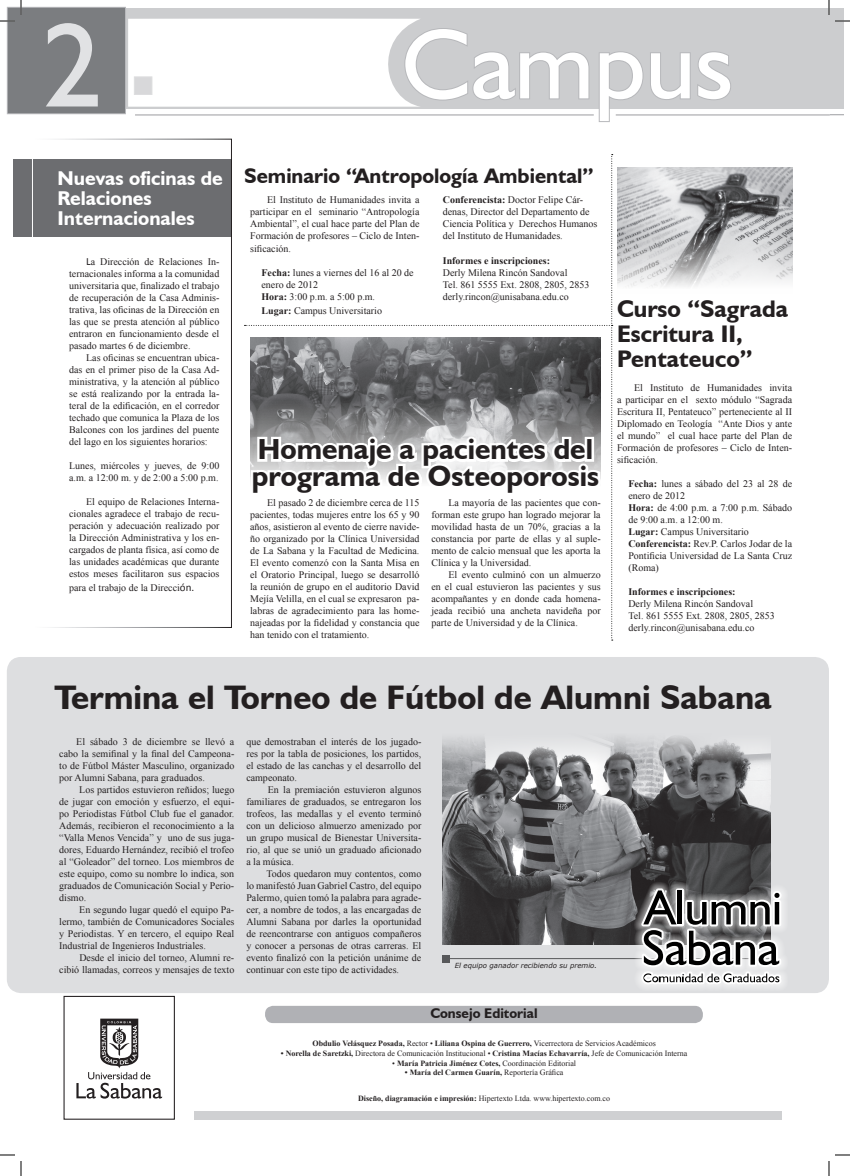
<style>
.page{position:relative;width:850px;height:1176px;background:#fff}
.page>*{position:absolute;margin:0;border:0;box-sizing:border-box;transform-origin:0 0}
.t1{font:120px "Humanist 521 BT";color:#e1e2e4}
.t2{font:100px "Humanist 521 BT";color:#fff}
.t3{font:700 34px "Humanist 521 BT";color:#231f20}
.t4{font:700 29px/27px "Humanist 521 BT";color:#231f20}
.t5{font:700 24px/25px "Humanist 521 BT";color:#231f20}
.t6{font:700 21px "Humanist 521 BT";color:#231f20}
.t7{font:700 19.9px/20px "Humanist 521 BT";color:#fff}
.t8{font:700 14px "Humanist 521 BT";color:#231f20}
.t9{font:10px/12px "Times New Roman";color:#231f20;text-align:justify}
.t10{font:700 10px "Times New Roman";color:#231f20}
.t11{font:700 8px "Times New Roman";color:#231f20}
.t12{font:8px "Times New Roman";color:#231f20}
.t13{font:italic 7px "Verdana";color:#231f20}
.s1{font-family:"Calibri";font-size:11px}
.s2{font-weight:700}
.s3{font-weight:400}
</style>
<div class="page">
<div style="left:13px;top:160px;width:219px;height:77px;background:#6c6d70"></div>
<div style="left:7px;top:657px;width:822px;height:336px;background:#dddee0;border-radius:14px"></div>
<div style="left:32px;top:8px;width:811px;height:101px;background:#cccdcf"></div>
<div style="left:7px;top:7px;width:118px;height:107px;background:#7b7d80"></div>
<div style="left:7px;top:7px;width:119px;height:107px;border:1px solid #b8b9bc"></div>
<svg style="left:128px;top:18px;width:461px;height:89px"></svg>
<svg style="left:598px;top:51px;width:134px;height:71px"></svg>
<hr style="left:135px;top:114px;width:459px;height:1px;background:#9b9ca0">
<hr style="left:616px;top:114px;width:214px;height:1px;background:#9b9ca0">
<svg style="left:830px;top:114px;width:13px;height:1px"></svg>
<div style="left:134px;top:76px;width:18px;height:19px;background:#d8d8da;border:1px solid #bcbdc0"></div>
<div style="left:194px;top:1112px;width:587px;height:8px;background:#cfd0d2"></div>
<div style="left:265px;top:1006px;width:438px;height:17px;background:#b0b1b5;border-radius:8px"></div>
<svg style="left:76px;top:1019px;width:86px;height:79px"></svg>
<div style="left:64px;top:996px;width:111px;height:124px;border:1px solid #231f20"></div>
<img style="left:617px;top:167px;width:175px;height:120px">
<img style="left:442px;top:736px;width:328px;height:209px">
<div style="left:32px;top:139px;width:200px;height:489px;border:1px solid #fff"></div>
<svg style="left:244px;top:154px;width:369px;height:487px"></svg>
<hr style="left:442px;top:958px;width:329px;height:1px;background:#57585a">
<div style="left:442px;top:955px;width:8px;height:7px;background:#57585a"></div>
<svg style="left:634px;top:881px;width:137px;height:79px"></svg>
<svg style="left:638px;top:886px;width:146px;height:101px"></svg>
<svg style="left:0;top:0;width:22px;height:22px"></svg>
<svg style="left:0;top:1154px;width:22px;height:22px"></svg>
<svg style="left:828px;top:0;width:22px;height:22px"></svg>
<svg style="left:828px;top:1154px;width:22px;height:22px"></svg>
<h1 class="t1" style="left:42px;top:-8px;width:62px">2</h1>
<h2 class="t2" style="left:402px;top:3px;width:333px">Campus</h2>
<h3 class="t7" style="left:58px;top:168px;width:167px">Nuevas oficinas de<br>Relaciones<br>Internacionales</h3>
<p class="t9" style="left:69px;top:256px;width:152px;text-indent:17px"><span class="s1">L</span>a Dirección de Relaciones In&shy;ternacionales informa a la comunidad universitaria que, finalizado el trabajo de recuperación de la Casa Adminis&shy;trativa, las oficinas de la Dirección en las que se presta atención al público entraron en funcionamiento desde el pasado martes 6 de diciembre.</p>
<p class="t9" style="left:69px;top:352px;width:152px;text-indent:17px">Las oficinas se encuentran ubica&shy;das en el primer piso de la Casa Ad&shy;ministrativa, y la atención al público se está realizando por la entrada la&shy;teral de la edificación, en el corredor techado que comunica la Plaza de los Balcones con los jardines del puente del lago en los siguientes horarios:</p>
<p class="t9" style="left:69px;top:460px;width:152px">Lunes, miércoles y jueves, de 9:00 a.m. a 12:00 m. y de 2:00 a 5:00 p.m.</p>
<p class="t9" style="left:69px;top:496px;width:152px;text-indent:17px">El equipo de Relaciones Interna&shy;cionales agradece el trabajo de recu&shy;peración y adecuación realizado por la Dirección Administrativa y los en&shy;cargados de planta física, así como de las unidades académicas que durante estos meses facilitaron sus espacios</p>
<p class="t9" style="left:69px;top:581px;width:127px">para el trabajo de la Direcci<span class="s1">ón.</span></p>
<h3 class="t6" style="left:244px;top:163px;width:351px">Seminario “Antropología Ambiental”</h3>
<p class="t9" style="left:250px;top:194px;width:171px;text-indent:17px">El Instituto de Humanidades invita a participar en el seminario “Antropología Ambiental”, el cual hace parte del Plan de Formación de profesores – Ciclo de Inten-</p>
<p class="t9" style="left:250px;top:243px;width:42px">sificación.</p>
<p class="t9" style="left:261px;top:267px;width:154px;text-align:left"><span class="s2">Fecha:</span> lunes a viernes del 16 al 20 de enero de 2012<br><span class="s2">Hora:</span> 3:00 p.m. a 5:00 p.m.</p>
<p class="t9" style="left:261px;top:304px;width:122px"><span class="s2">Lugar:</span> Campus Universitario</p>
<p class="t9" style="left:443px;top:194px;width:156px;text-align:left"><span class="s2">Conferencista:</span> Doctor Felipe Cár&shy;denas, Director del Departamento de Ciencia Política y Derechos Humanos del Instituto de Humanidades.</p>
<p class="t10" style="left:443px;top:254px;width:109px">Informes e inscripciones:</p>
<p class="t9" style="left:443px;top:267px;width:148px;text-align:left">Derly Milena Rincón Sandoval<br>Tel. 861 5555 Ext. 2808, 2805, 2853 derly.rincon@unisabana.edu.co</p>
<h3 class="t4" style="left:252px;top:435px;width:349px">Homenaje a pacientes del programa de Osteoporosis</h3>
<p class="t9" style="left:250px;top:496px;width:171px;text-indent:17px">El pasado 2 de diciembre cerca de 115 pacientes, todas mujeres entre los 65 y 90 años, asistieron al evento de cierre navide&shy;ño organizado por la Clínica Universidad de La Sabana y la Facultad de Medicina.<br>El evento comenzó con la Santa Misa en el Oratorio Principal, luego se desarrolló la reunión de grupo en el auditorio David Mejía Velilla, en el cual se expresaron pa&shy;labras de agradecimiento para las home&shy;najeadas por la fidelidad y constancia que han tenido con el tratamiento.</p>
<p class="t9" style="left:431px;top:496px;width:171px;text-indent:17px">La mayoría de las pacientes que con&shy;forman este grupo han logrado mejorar la movilidad hasta de un 70%, gracias a la constancia por parte de ellas y al suple&shy;mento de calcio mensual que les aporta la Clínica y la Universidad.</p>
<p class="t9" style="left:431px;top:568px;width:171px;text-indent:17px">El evento culminó con un almuerzo en el cual estuvieron las pacientes y sus acompañantes y en donde cada homena&shy;jeada recibió una ancheta navideña por parte de Universidad y de la Clínica.</p>
<h3 class="t5" style="left:617px;top:295px;width:173px">Curso “Sagrada<br>Escritura II,<br>Pentateuco”</h3>
<p class="t9" style="left:617px;top:381px;width:177px;text-indent:17px">El Instituto de Humanidades invita a participar en el sexto módulo “Sagrada Escritura II, Pentateuco” perteneciente al II Diplomado en Teología “Ante Dios y ante el mundo” el cual hace parte del Plan de Formación de profesores – Ciclo de Inten&shy;sificación.</p>
<p class="t9" style="left:628px;top:477px;width:165px;text-align:left"><span class="s2">Fecha:</span> lunes a sábado del 23 al 28 de enero de 2012<br><span class="s2">Hora:</span> de 4:00 p.m. a 7:00 p.m. Sábado de 9:00 a.m. a 12:00 m.<br><span class="s2">Lugar:</span> Campus Universitario<br><span class="s2">Conferencista:</span> Rev.P. Carlos Jodar de la<br>Pontificia Universidad de La Santa Cruz (Roma)</p>
<p class="t10" style="left:628px;top:584px;width:109px">Informes e inscripciones:</p>
<p class="t9" style="left:628px;top:597px;width:148px;text-align:left">Derly Milena Rincón Sandoval<br>Tel. 861 5555 Ext. 2808, 2805, 2853 derly.rincon@unisabana.edu.co</p>
<h3 class="t3" style="left:54px;top:677px;width:719px">Termina el Torneo de Fútbol de Alumni Sabana</h3>
<p class="t9" style="left:59px;top:735px;width:177px;text-indent:17px">El sábado 3 de diciembre se llevó a cabo la semifinal y la final del Campeona&shy;to de Fútbol Máster Masculino, organizado por Alumni Sabana, para graduados.</p>
<p class="t9" style="left:59px;top:783px;width:177px;text-indent:20px">Los partidos estuvieron reñidos; luego de jugar con emoción y esfuerzo, el equi&shy;po Periodistas Fútbol Club fue el ganador.<br>Además, recibieron el reconocimiento a la “Valla Menos Vencida” y uno de sus juga&shy;dores, Eduardo Hernández, recibió el trofeo al “Goleador” del torneo. Los miembros de este equipo, como su nombre lo indica, son graduados de Comunicación Social y Perio&shy;dismo.</p>
<p class="t9" style="left:59px;top:903px;width:177px;text-indent:20px">En segundo lugar quedó el equipo Pa&shy;lermo, también de Comunicadores Sociales y Periodistas. Y en tercero, el equipo Real Industrial de Ingenieros Industriales.</p>
<p class="t9" style="left:59px;top:951px;width:177px;text-align:right">Desde el inicio del torneo, Alumni re&shy;cibió llamadas, correos y mensajes de texto</p>
<p class="t9" style="left:246px;top:735px;width:177px">que demostraban el interés de los jugado&shy;res por la tabla de posiciones, los partidos, el estado de las canchas y el desarrollo del campeonato.</p>
<p class="t9" style="left:246px;top:783px;width:177px;text-indent:21px">En la premiación estuvieron algunos familiares de graduados, se entregaron los trofeos, las medallas y el evento terminó con un delicioso almuerzo amenizado por un grupo musical de Bienestar Universita&shy;rio, al que se unió un graduado aficionado a la música.</p>
<p class="t9" style="left:246px;top:867px;width:177px;text-indent:20px">Todos quedaron muy contentos, como lo manifestó Juan Gabriel Castro, del equipo Palermo, quien tomó la palabra para agrade&shy;cer, a nombre de todos, a las encargadas de Alumni Sabana por darles la oportunidad de reencontrarse con antiguos compañeros y conocer a personas de otras carreras. El evento finalizó con la petición unánime de continuar con este tipo de actividades.</p>
<p class="t13" style="left:455px;top:960px;width:144px">El equipo ganador recibiendo su premio.</p>
<h3 class="t8" style="left:430px;top:1004px;width:109px">Consejo Editorial</h3>
<p class="t11" style="left:312px;top:1038px;width:345px">Obdulio Velásquez Posada, <span class="s3">Rector •</span> Liliana Ospina de Guerrero, <span class="s3">Vicerrectora de Servicios Académicos</span></p>
<p class="t12" style="left:281px;top:1048px;width:408px"><span class="s2">• Norella de Saretzki,</span> Directora de Comunicación Institucional • <span class="s2">Cristina Macías Echavarría,</span> Jefe de Comunicación Interna</p>
<p class="t11" style="left:392px;top:1057px;width:185px"><span class="s3">•</span> María Patricia Jiménez Cotes, <span class="s3">Coordinación Editorial</span></p>
<p class="t11" style="left:405px;top:1067px;width:160px">• María del Carmen Guarín, <span class="s3">Reportería Gráfica</span></p>
<p class="t12" style="left:358px;top:1093px;width:253px"><span class="s2">Diseño, diagramación e impresión:</span> Hipertexto Ltda. www.hipertexto.com.co</p>
</div>
